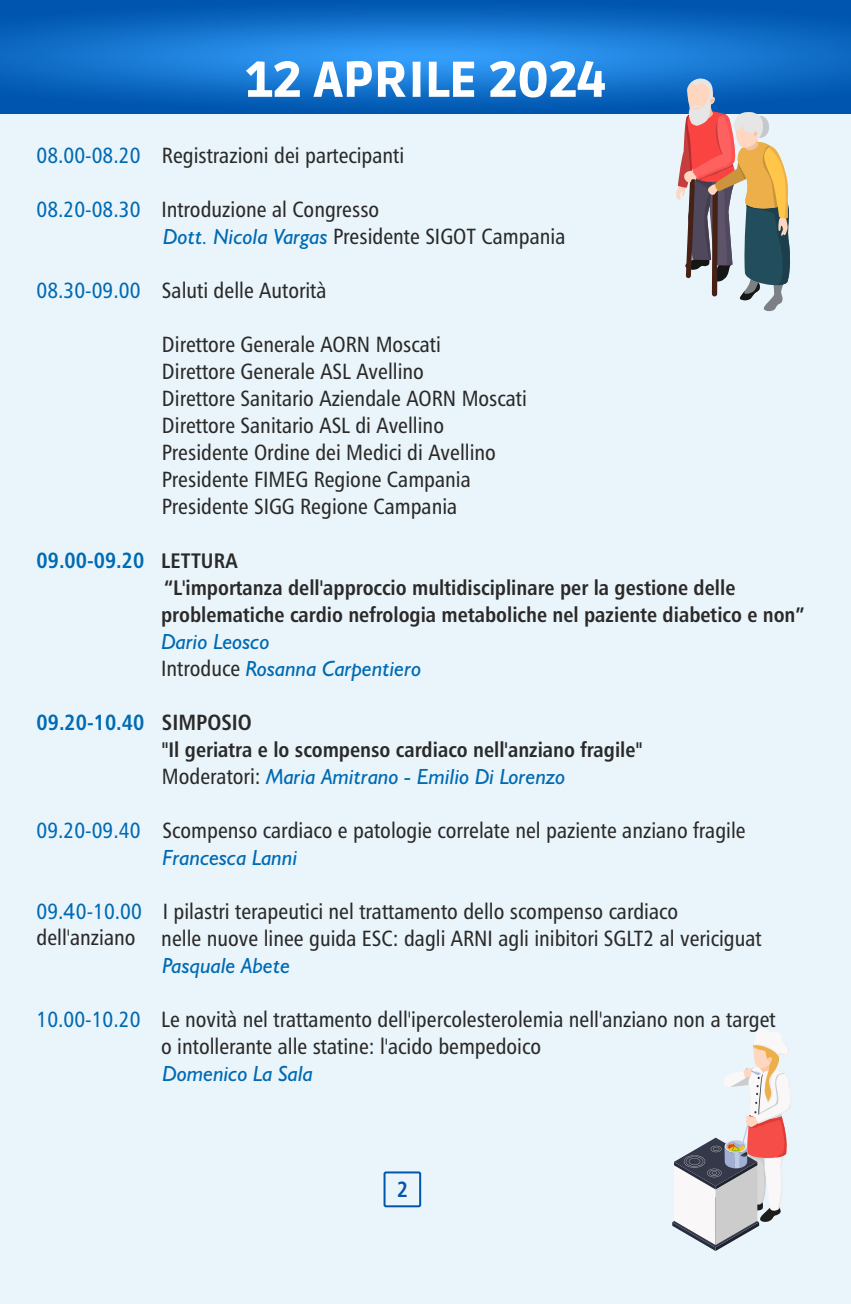
<style>
.page{position:relative;width:851px;height:1304px;background:#fff}
.page>*{position:absolute;margin:0;border:0;box-sizing:border-box;transform-origin:0 0}
.t1{font:900 50px "Ruda";color:#fefefe}
.t2{font:22px/27px "Humanist 777 BT Roman Condensed B";color:#2b2a29}
.t3{font:italic 22px "Humanist 521 BT";color:#006ab3}
.t4{font:22px "Humanist 777 BT Bold Condensed B";color:#006ab3}
.t5{font:22px "Humanist 777 BT Bold Condensed B";color:#0056ae}
.t6{font:21px "Humanist 777 BT Bold Condensed B";color:#2b2a29}
.s1{color:#006ab3}
.s2{font-family:"Humanist 521 BT";font-style:italic;color:#006ab3}
.s3{font-size:21px;color:#2b2a29}
.s4{font-family:"Humanist 777 BT Roman Condensed B";font-style:normal;color:#2b2a29}
.s5{color:#2b2a29}
.s6{font-family:"Arial";color:#006ab3}
</style>
<div class="page">
<div style="left:0;top:0;width:850px;height:1304px;background:#eaf5fb"></div>
<div style="left:383px;top:1171px;width:38px;height:36px;border:2px solid #0056ae;border-radius:2px"></div>
<img style="left:0;top:0;width:850px;height:114px">
<svg style="left:675px;top:75px;width:116px;height:237px"></svg>
<svg style="left:672px;top:1029px;width:119px;height:222px"></svg>
<h1 class="t1" style="left:245px;top:51px;width:363px">12 APRILE 2024</h1>
<p class="t2" style="left:37px;top:143px;width:369px"><span class="s1">08.00-08.20</span> Registrazioni dei partecipanti</p>
<p class="t2" style="left:37px;top:197px;width:344px"><span class="s1">08.20-08.30</span> Introduzione al Congresso</p>
<p class="t2" style="left:163px;top:224px;width:403px"><span class="s2">Dott. Nicola Vargas</span> Presidente SIGOT Campania</p>
<p class="t2" style="left:37px;top:278px;width:291px"><span class="s1">08.30-09.00</span> Saluti delle Autorità</p>
<p class="t2" style="left:162px;top:332px;width:280px">Direttore Generale AORN Moscati</p>
<p class="t2" style="left:162px;top:359px;width:263px">Direttore Generale ASL Avellino</p>
<p class="t2" style="left:162px;top:386px;width:366px">Direttore Sanitario Aziendale AORN Moscati</p>
<p class="t2" style="left:162px;top:413px;width:335px">Direttore Sanitario ASL di Avellino<br>Presidente Ordine dei Medici di Avellino</p>
<p class="t2" style="left:162px;top:467px;width:310px">Presidente FIMEG Regione Campania</p>
<p class="t2" style="left:162px;top:494px;width:297px">Presidente SIGG Regione Campania</p>
<p class="t4" style="left:37px;top:551px;width:203px">09.00-09.20 <span class="s3">LETTURA</span></p>
<p class="t6" style="left:161px;top:606px;width:644px">problematiche cardio nefrologia metaboliche nel paziente diabetico e non”</p>
<p class="t3" style="left:161px;top:659px;width:262px"><span class="s4">Introduce</span> Rosanna Carpentiero</p>
<p class="t4" style="left:37px;top:713px;width:217px">09.20-10.40 <span class="s5">SIMPOSIO</span></p>
<p class="t6" style="left:164px;top:579px;width:573px">“L'importanza dell'approccio multidisciplinare per la gestione delle</p>
<p class="t3" style="left:161px;top:632px;width:110px">Dario Leosco</p>
<p class="t6" style="left:162px;top:741px;width:481px">"Il geriatra e lo scompenso cardiaco nell'anziano fragile"</p>
<p class="t3" style="left:162px;top:767px;width:405px"><span class="s4">Moderatori:</span> Maria Amitrano - Emilio Di Lorenzo</p>
<p class="t2" style="left:37px;top:818px;width:710px"><span class="s1">09.20-09.40</span> Scompenso cardiaco e patologie correlate nel paziente anziano fragile</p>
<p class="t3" style="left:163px;top:848px;width:136px">Francesca Lanni</p>
<p class="t2" style="left:37px;top:900px;width:643px;line-height:26.4px"><span class="s1">09.</span><span class="s6">4</span><span class="s1">0-10.00</span> I pilastri terapeutici nel trattamento dello scompenso cardiaco dell'anziano</p>
<p class="t2" style="left:161px;top:926px;width:601px">nelle nuove linee guida ESC: dagli ARNI agli inibitori SGLT2 al vericiguat</p>
<p class="t3" style="left:163px;top:956px;width:129px">Pasquale Abete</p>
<p class="t2" style="left:161px;top:1007px;width:616px;text-indent:-125px"><span class="s1">10.00-10.20</span> Le novità nel trattamento dell'ipercolesterolemia nell'anziano non a target o intollerante alle statine: l'acido bempedoico</p>
<p class="t3" style="left:163px;top:1064px;width:152px">Domenico La Sala</p>
<p class="t5" style="left:397px;top:1180px;width:13px">2</p>
</div>
